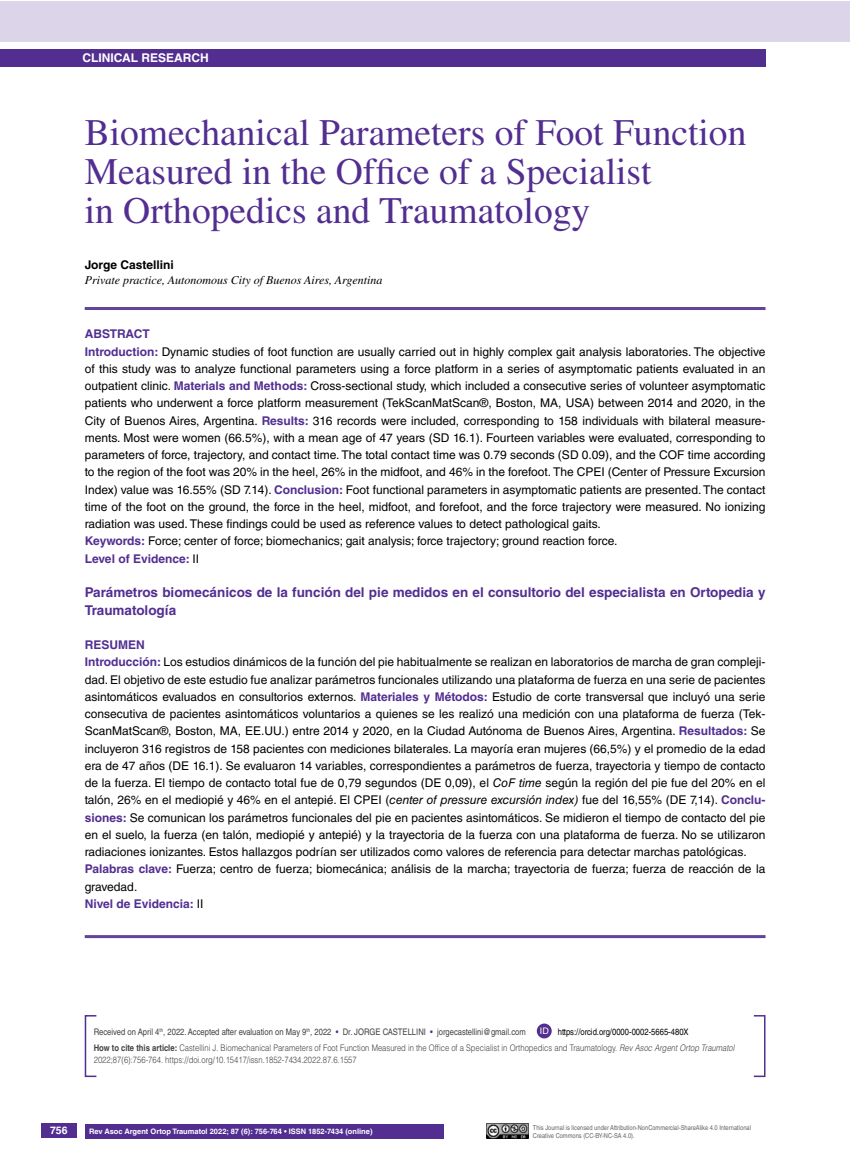
<style>
.page{position:relative;width:851px;height:1170px;background:#fff}
.page>*{position:absolute;margin:0;border:0;box-sizing:border-box;transform-origin:0 0}
.t1{font:37.5px/39px "Times LT Std";color:#522e91}
.t2{font:700 13.5px/17.2px "Helvetica LT Std";color:#522e91}
.t3{font:12px/17.2px "Helvetica LT Std";color:#000}
.t4{font:italic 12px "Times LT Std";color:#000}
.t5{font:700 12px "Helvetica LT Std";color:#fff}
.t6{font:700 12px "Helvetica LT Std";color:#000}
.t7{font:700 10.5px "Helvetica LT Std";color:#fff}
.t8{font:300 9px/16.2px "Helvetica LT Std";color:#414042;scale:.85 1}
.t9{font:9px "Helvetica LT Std";color:#414042;scale:.85 1}
.t10{font:9px "Helvetica LT Std";color:#fff}
.t11{font:700 7.5px "Helvetica LT Std";color:#fff}
.t12{font:6.75px/7.5px "Helvetica LT Std";color:#636466;scale:.85 1}
.s1{font-weight:700;color:#522e91}
.s2{font-style:italic}
.s3{color:#522e91}
.s4{font-weight:400;color:#000}
.s5{font-weight:700}
</style>
<div class="page">
<div style="left:41px;top:1123px;width:36px;height:14px;background:#522e91"></div>
<div style="left:0;top:50px;width:765px;height:17px;background:#522e91"></div>
<hr style="left:85px;top:307px;width:680px;height:3px;background:#63439c">
<hr style="left:85px;top:935px;width:680px;height:3px;background:#63439c">
<img style="left:486px;top:1123px;width:42px;height:15px">
<div style="left:0;top:1px;width:849px;height:40px;background:#dcd5e9"></div>
<div style="left:85px;top:1123px;width:358px;height:15px;background:#522e91"></div>
<div style="left:85px;top:1014px;width:12px;height:62px;border:2px solid #522e91"></div>
<div style="left:753px;top:1014px;width:12px;height:62px;border:2px solid #522e91"></div>
<div style="left:536px;top:1023px;width:15px;height:15px;background:#522e91;border-radius:50%"></div>
<p class="t5" style="left:82px;top:51px;width:128px">CLINICAL RESEARCH</p>
<h1 class="t1" style="left:85px;top:113px;width:663px">Biomechanical Parameters of Foot Function<br>Measured in the Office of a Specialist<br>in Orthopedics and Traumatology</h1>
<p class="t6" style="left:85px;top:257px;width:91px">Jorge Castellini</p>
<p class="t4" style="left:85px;top:273px;width:299px">Private practice, Autonomous City of Buenos Aires, Argentina</p>
<p class="t3" style="left:85px;top:325px;width:682px"><span class="s1">Abstract<br>Introduction:</span> Dynamic studies of foot function are usually carried out in highly complex gait analysis laboratories. The objective of this study was to analyze functional parameters using a force platform in a series of asymptomatic patients evaluated in an outpatient clinic. <span class="s1">Materials and Methods:</span> Cross-sectional study, which included a consecutive series of volunteer asymptomatic patients who underwent a force platform measurement (TekScanMatScan®, Boston, MA, USA) between 2014 and 2020, in the City of Buenos Aires, Argentina. <span class="s1">Results:</span> 316 records were included, corresponding to 158 individuals with bilateral measure&shy;ments. Most were women (66.5%), with a mean age of 47 years (SD 16.1). Fourteen variables were evaluated, corresponding to parameters of force, trajectory, and contact time. The total contact time was 0.79 seconds (SD 0.09), and the COF time according to the region of the foot was 20% in the heel, 26% in the midfoot, and 46% in the forefoot. The CPEI (Center of Pressure Excursion Index) value was 16.55% (SD 7.14). <span class="s1">Conclusion:</span> Foot functional parameters in asymptomatic patients are presented. The contact time of the foot on the ground, the force in the heel, midfoot, and forefoot, and the force trajectory were measured. No ionizing radiation was used. These findings could be used as reference values to detect pathological gaits.<br><span class="s1">Keywords:</span> Force; center of force; biomechanics; gait analysis; force trajectory; ground reaction force.<br><span class="s1">Level of Evidence:</span> II</p>
<p class="t2" style="left:85px;top:583px;width:682px">Parámetros biomecánicos de la función del pie medidos en el consultorio del especialista en Ortopedia y<br>Traumatología</p>
<p class="t3" style="left:85px;top:636px;width:682px"><span class="s1">Resumen<br>Introducción:</span> Los estudios dinámicos de la función del pie habitualmente se realizan en laboratorios de marcha de gran compleji&shy;dad. El objetivo de este estudio fue analizar parámetros funcionales utilizando una plataforma de fuerza en una serie de pacientes asintomáticos evaluados en consultorios externos. <span class="s1">Materiales y Métodos:</span> Estudio de corte transversal que incluyó una serie consecutiva de pacientes asintomáticos voluntarios a quienes se les realizó una medición con una plataforma de fuerza (Tek-ScanMatScan®, Boston, MA, EE.UU.) entre 2014 y 2020, en la Ciudad Autónoma de Buenos Aires, Argentina. <span class="s1">Resultados:</span> Se incluyeron 316 registros de 158 pacientes con mediciones bilaterales. La mayoría eran mujeres (66,5%) y el promedio de la edad era de 47 años (DE 16.1). Se evaluaron 14 variables, correspondientes a parámetros de fuerza, trayectoria y tiempo de contacto de la fuerza. El tiempo de contacto total fue de 0,79 segundos (DE 0,09), el <span class="s2">CoF time</span> según la región del pie fue del 20% en el talón, 26% en el mediopié y 46% en el antepié. El CPEI (<span class="s2">center of pressure excursión index)</span> fue del 16,55% (DE 7,14). <span class="s1">Conclu&shy;siones:</span> Se comunican los parámetros funcionales del pie en pacientes asintomáticos. Se midieron el tiempo de contacto del pie en el suelo, la fuerza (en talón, mediopié y antepié) y la trayectoria de la fuerza con una plataforma de fuerza. No se utilizaron radiaciones ionizantes. Estos hallazgos podrían ser utilizados como valores de referencia para detectar marchas patológicas.<br><span class="s1">Palabras clave:</span> Fuerza; centro de fuerza; biomecánica; análisis de la marcha; trayectoria de fuerza; fuerza de reacción de la gravedad.<br><span class="s1">Nivel de Evidencia:</span> II</p>
<p class="t10" style="left:540px;top:1025px;width:10px">ID</p>
<p class="t9" style="left:94px;top:1026px;width:352px">Received on April 4<sup>th</sup>, 2022. Accepted after evaluation on May 9<sup>th</sup>, 2022 <span class="s3">•</span> Dr. Jorge Castellini</p>
<p class="t9" style="left:430px;top:1026px;width:114px"><span class="s3">•</span> jorgecastellini@gmail.com</p>
<p class="t8" style="left:94px;top:1023px;width:755px;text-indent:464px"><span class="s4">https://orcid.org/0000-0002-5665-480X<br></span><span class="s5">How to cite this article:</span> Castellini J. Biomechanical Parameters of Foot Function Measured in the Office of a Specialist in Orthopedics and Traumatology. <span class="s2">Rev Asoc Argent Ortop Traumatol</span></p>
<p class="t8" style="left:94px;top:1051px;width:311px">2022;87(6):756-764. https://doi.org/10.15417/issn.1852-7434.2022.87.6.1557</p>
<p class="t7" style="left:50px;top:1124px;width:19px">756</p>
<p class="t11" style="left:89px;top:1126px;width:285px">Rev Asoc Argent Ortop Traumatol 2022; 87 (6): 756-764 • ISSN 1852-7434 (online)</p>
<p class="t12" style="left:533px;top:1123px;width:258px">This Journal is licensed under Attribution-NonCommercial-ShareAlike 4.0 International<br>Creative Commons (CC-BY-NC-SA 4.0).</p>
</div>
